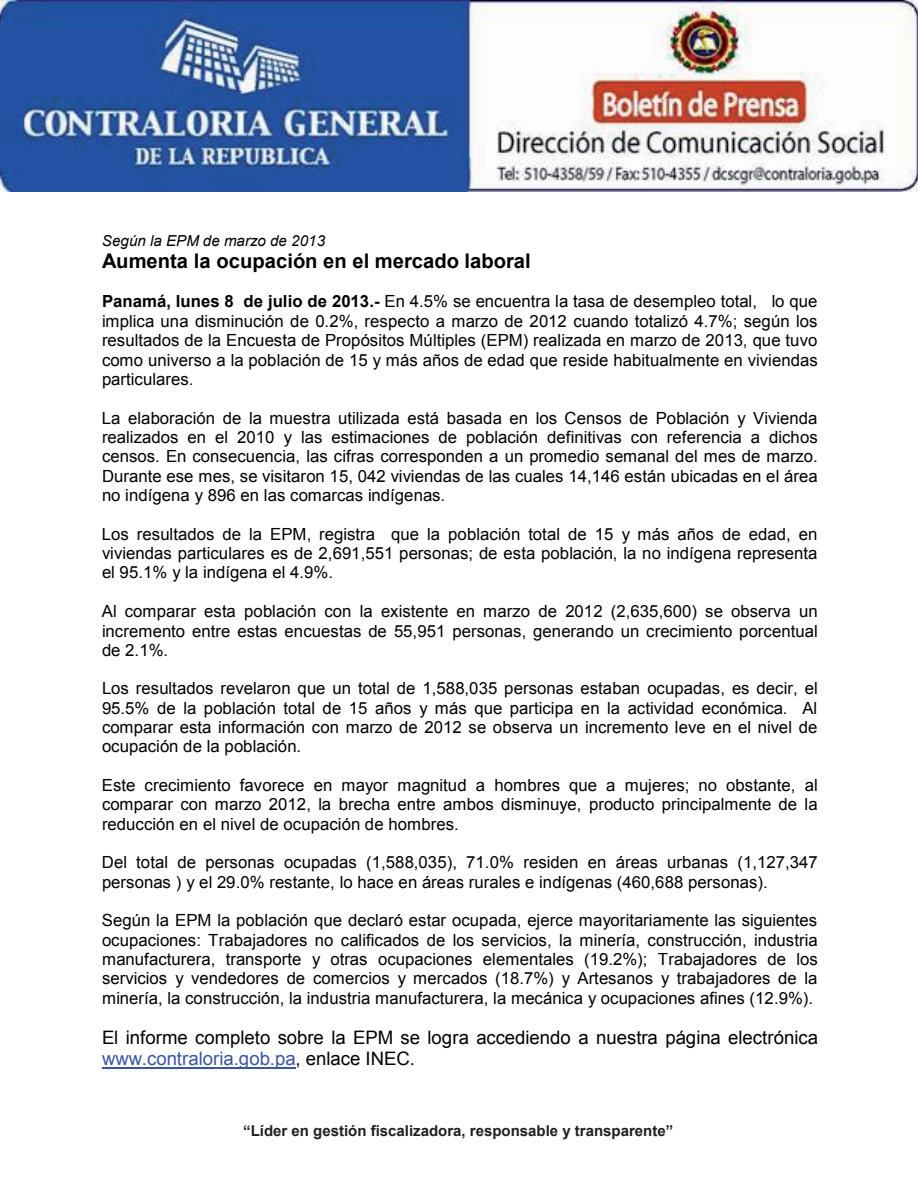
<style>
.page{position:relative;width:918px;height:1188px;background:#fff}
.page>*{position:absolute;margin:0;border:0;box-sizing:border-box;transform-origin:0 0}
.t1{font:700 20.1px "Arial";color:#000}
.t2{font:18.6px/21.1px "Arial";color:#000}
.t3{font:16.8px/19.4px "Arial";color:#000;text-align:justify}
.t4{font:italic 15.15px "Arial";letter-spacing:.005em;color:#000}
.t5{font:700 15px "Arial";color:#231f20}
.s1{font-weight:700}
.s2{color:#3a54a4}
</style>
<div class="page">
<img style="left:0;top:0;width:918px;height:192px">
<hr style="left:102px;top:1067px;width:193px;height:2px;background:#3a54a4">
<p class="t4" style="left:102px;top:231px;width:225px">Según la EPM de marzo de 2013</p>
<p class="t1" style="left:102px;top:248px;width:430px">Aumenta la ocupación en el mercado laboral</p>
<p class="t3" style="left:102px;top:292px;width:717px"><span class="s1">Panamá, lunes 8 de julio de 2013.-</span> En 4.5% se encuentra la tasa de desempleo total, lo que implica una disminución de 0.2%, respecto a marzo de 2012 cuando totalizó 4.7%; según los resultados de la Encuesta de Propósitos Múltiples (EPM) realizada en marzo de 2013, que tuvo como universo a la población de 15 y más años de edad que reside habitualmente en viviendas particulares.</p>
<p class="t3" style="left:102px;top:408px;width:717px">La elaboración de la muestra utilizada está basada en los Censos de Población y Vivienda realizados en el 2010 y las estimaciones de población definitivas con referencia a dichos censos. En consecuencia, las cifras corresponden a un promedio semanal del mes de marzo.<br>Durante ese mes, se visitaron 15, 042 viviendas de las cuales 14,146 están ubicadas en el área no indígena y 896 en las comarcas indígenas.</p>
<p class="t3" style="left:102px;top:524px;width:717px">Los resultados de la EPM, registra que la población total de 15 y más años de edad, en viviendas particulares es de 2,691,551 personas; de esta población, la no indígena representa el 95.1% y la indígena el 4.9%.</p>
<p class="t3" style="left:102px;top:602px;width:717px">Al comparar esta población con la existente en marzo de 2012 (2,635,600) se observa un incremento entre estas encuestas de 55,951 personas, generando un crecimiento porcentual de 2.1%.</p>
<p class="t3" style="left:102px;top:679px;width:717px">Los resultados revelaron que un total de 1,588,035 personas estaban ocupadas, es decir, el 95.5% de la población total de 15 años y más que participa en la actividad económica. Al comparar esta información con marzo de 2012 se observa un incremento leve en el nivel de ocupación de la población.</p>
<p class="t3" style="left:102px;top:776px;width:718px">Este crecimiento favorece en mayor magnitud a hombres que a mujeres; no obstante, al comparar con marzo 2012, la brecha entre ambos disminuye, producto principalmente de la reducción en el nivel de ocupación de hombres.</p>
<p class="t3" style="left:102px;top:853px;width:718px">Del total de personas ocupadas (1,588,035), 71.0% residen en áreas urbanas (1,127,347 personas ) y el 29.0% restante, lo hace en áreas rurales e indígenas (460,688 personas).</p>
<p class="t3" style="left:102px;top:911px;width:717px">Según la EPM la población que declaró estar ocupada, ejerce mayoritariamente las siguientes ocupaciones: Trabajadores no calificados de los servicios, la minería, construcción, industria manufacturera, transporte y otras ocupaciones elementales (19.2%); Trabajadores de los servicios y vendedores de comercios y mercados (18.7%) y Artesanos y trabajadores de la minería, la construcción, la industria manufacturera, la mecánica y ocupaciones afines (12.9%).</p>
<p class="t2" style="left:102px;top:1027px;width:718px">El informe completo sobre la EPM se logra accediendo a nuestra página electrónica <span class="s2">www.contraloria.gob.pa</span>, enlace INEC.</p>
<p class="t5" style="left:243px;top:1120px;width:432px">“Líder en gestión fiscalizadora, responsable y transparente”</p>
</div>
